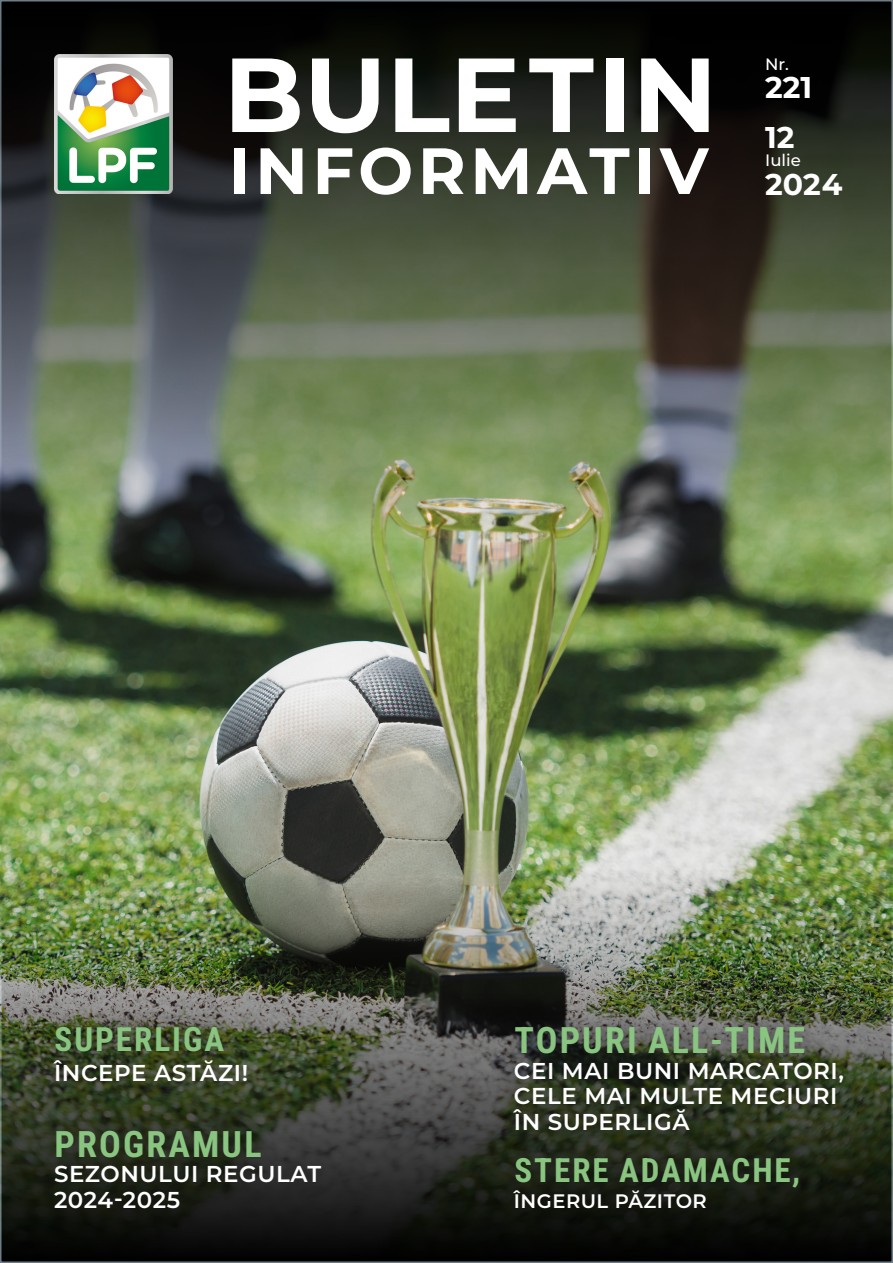
<style>
.page{position:relative;width:893px;height:1263px;background:#fff}
.page>*{position:absolute;margin:0;border:0;box-sizing:border-box;transform-origin:0 0}
.t1{font:700 105px "Montserrat";color:#fff}
.t2{font:700 65.25px "Montserrat";letter-spacing:.07em;color:#fff}
.t3{font:700 36px "Roboto Condensed";letter-spacing:.06em;color:#89c480}
.t4{font:700 33px "Roboto Condensed";letter-spacing:.06em;color:#89c480}
.t5{font:700 30px "Montserrat";color:#fff}
.t6{font:600 22.95px/25.5px "Montserrat";letter-spacing:.025em;color:#fff}
.t7{font:600 19.5px "Montserrat";letter-spacing:.025em;color:#fff}
.t8{font:500 16.5px "Montserrat";color:#fff}
</style>
<div class="page">
<div style="left:0;top:0;width:893px;height:1263px;background:#231f20;opacity:.05"></div>
<svg style="left:0;top:0;width:893px;height:541px;background:#48503e"></svg>
<img style="left:0;top:869px;width:893px;height:394px">
<div style="left:495px;top:1139px;width:322px;height:89px;background:#231f20;opacity:.75"></div>
<div style="left:36px;top:1007px;width:230px;height:94px;background:#231f20;opacity:.75"></div>
<img style="left:54px;top:54px;width:119px;height:140px">
<div style="left:36px;top:1110px;width:303px;height:118px;background:#231f20;opacity:.75"></div>
<div style="left:495px;top:1007px;width:367px;height:143px;background:#231f20;opacity:.75"></div>
<p class="t1" style="left:224px;top:19px;width:495px">BULETIN</p>
<p class="t2" style="left:229px;top:124px;width:481px">INFORMATIV</p>
<p class="t8" style="left:765px;top:53px;width:25px">Nr.</p>
<p class="t5" style="left:765px;top:66px;width:49px">221</p>
<p class="t5" style="left:765px;top:115px;width:31px">12</p>
<p class="t8" style="left:765px;top:149px;width:37px">Iulie</p>
<p class="t5" style="left:765px;top:162px;width:79px">2024</p>
<p class="t4" style="left:55px;top:1016px;width:171px">SUPERLIGA</p>
<p class="t6" style="left:54px;top:1059px;width:196px">ÎNCEPE ASTĂZI!</p>
<p class="t3" style="left:55px;top:1118px;width:208px">PROGRAMUL</p>
<p class="t6" style="left:54px;top:1160px;width:269px">SEZONULUI REGULAT</p>
<p class="t6" style="left:54px;top:1186px;width:128px">2024-2025</p>
<p class="t3" style="left:515px;top:1015px;width:292px">TOPURI ALL-TIME</p>
<p class="t6" style="left:514px;top:1057px;width:332px">CEI MAI BUNI MARCATORI,<br>CELE MAI MULTE MECIURI</p>
<p class="t6" style="left:514px;top:1108px;width:177px">ÎN SUPERLIGĂ</p>
<p class="t4" style="left:514px;top:1147px;width:287px">STERE ADAMACHE,</p>
<p class="t7" style="left:514px;top:1187px;width:194px">ÎNGERUL PĂZITOR</p>
</div>
